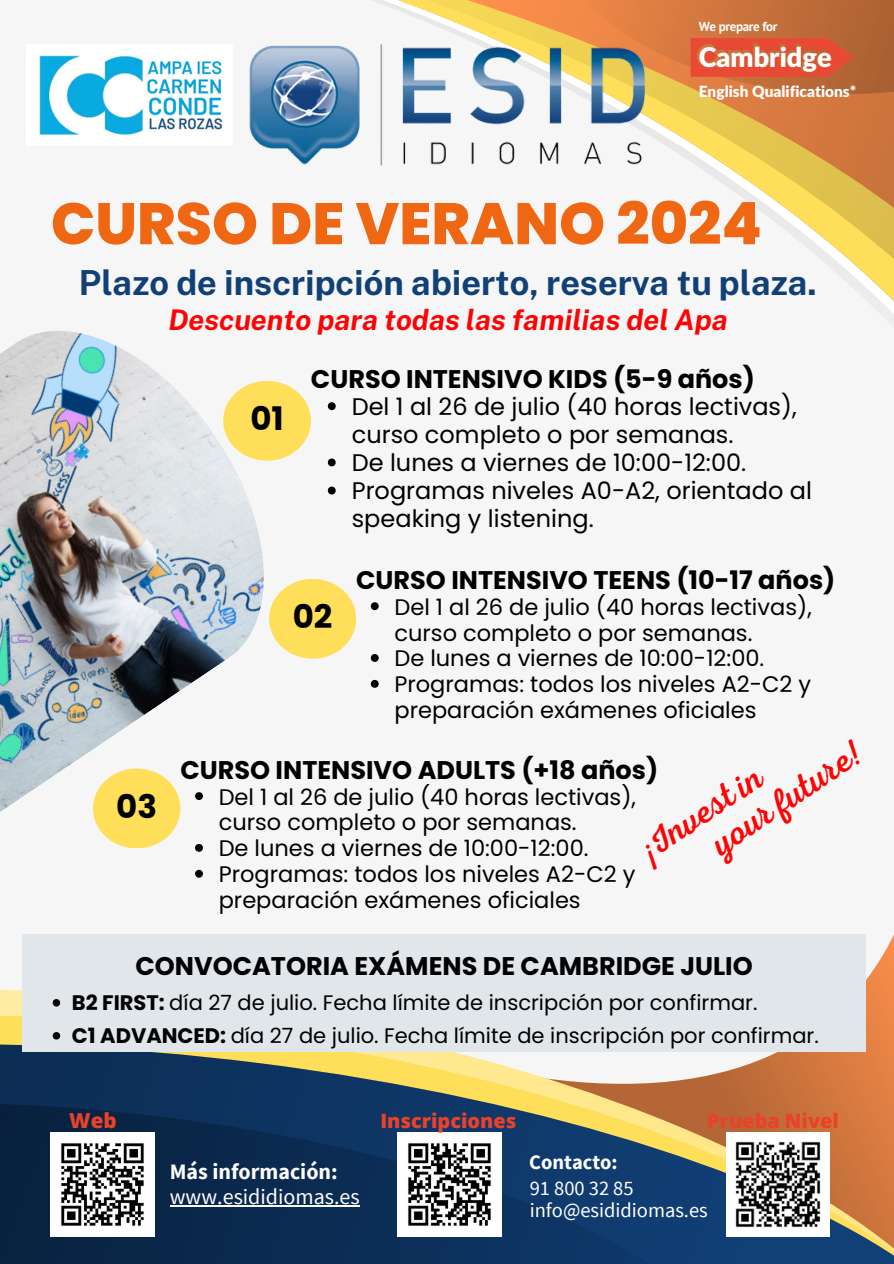
<style>
.page{position:relative;width:894px;height:1264px;background:#fff}
.page>*{position:absolute;margin:0;border:0;box-sizing:border-box;transform-origin:0 0}
.t1{font:800 58.5px "Poppins";color:#ef6713}
.t2{font:35.85px/35.7px "RTL Adam Script Regular";color:#fd0404}
.t3{font:700 34.5px "Public Sans";color:#114077}
.t4{font:700 32.4px "Poppins";color:#000}
.t5{font:italic 700 28.5px "Public Sans";color:#fd0404}
.t6{font:900 27.15px "Lato Latin";color:#fffdfd}
.t7{font:700 25.5px "Poppins";color:#000}
.t8{font:24px/28.2px "Poppins";color:#000}
.t9{font:22.5px/25.8px "Poppins";color:#000}
.t10{font:22.05px "Source Sans Pro";color:#fefefe}
.t11{font:700 22.05px "Source Sans Pro";color:#fefefe}
.t12{font:21px/33px "Poppins";color:#000}
.t13{font:800 20.7px "Open Sans";color:#e94229}
.t14{font:20.55px/21.8px "Source Sans Pro";color:#fefefe}
.t15{font:700 20.55px "Source Sans Pro";color:#fefefe}
.t16{font:800 19.8px "Open Sans";color:#e94229}
.t17{font:900 15.45px "Lato Latin";color:#fffdfd}
.t18{font:700 13.05px "PT Sans";letter-spacing:-.025em;color:#fffdfd}
.s1{font-weight:700}
</style>
<div class="page">
<div style="left:0;top:0;width:893px;height:1263px;background:#f6f6f6"></div>
<svg style="left:0;top:1043px;width:893px;height:220px;background:#8e7c69"></svg>
<svg style="left:0;top:1102px;width:667px;height:161px;background:#19395a"></svg>
<svg style="left:372px;top:0;width:521px;height:300px"></svg>
<svg style="left:545px;top:0;width:348px;height:94px;background:#ce773e"></svg>
<img style="left:249px;top:21px;width:405px;height:164px">
<div style="left:223px;top:381px;width:88px;height:79px;background:#ffde59;border-radius:50%"></div>
<svg style="left:328px;top:402px;width:7px;height:8px"></svg>
<svg style="left:328px;top:458px;width:7px;height:8px"></svg>
<svg style="left:328px;top:486px;width:7px;height:8px"></svg>
<div style="left:269px;top:579px;width:87px;height:79px;background:#ffde59;border-radius:50%"></div>
<svg style="left:371px;top:602px;width:7px;height:8px"></svg>
<svg style="left:371px;top:654px;width:7px;height:8px"></svg>
<svg style="left:371px;top:680px;width:7px;height:7px"></svg>
<svg style="left:195px;top:869px;width:8px;height:8px"></svg>
<img style="left:51px;top:1132px;width:103px;height:104px">
<img style="left:725px;top:1132px;width:104px;height:104px">
<img style="left:397px;top:1132px;width:104px;height:104px">
<img style="left:677px;top:11px;width:188px;height:101px">
<div style="left:22px;top:934px;width:843px;height:117px;background:#e0e6e9"></div>
<svg style="left:53px;top:999px;width:7px;height:7px"></svg>
<svg style="left:53px;top:1032px;width:7px;height:7px"></svg>
<img style="left:0;top:331px;width:280px;height:521px">
<hr style="left:170px;top:1204px;width:189px;height:2px;background:#fefefe">
<img style="left:39px;top:49px;width:183px;height:86px">
<p class="t18" style="left:698px;top:18px;width:80px">We prepare for</p>
<p class="t6" style="left:698px;top:41px;width:134px">Cambridge</p>
<p class="t17" style="left:698px;top:82px;width:159px">English Qualifications*</p>
<h1 class="t1" style="left:51px;top:190px;width:712px">CURSO DE VERANO 2024</h1>
<h3 class="t3" style="left:79px;top:258px;width:739px">Plazo de inscripción abierto, reserva tu plaza.</h3>
<p class="t5" style="left:168px;top:301px;width:561px">Descuento para todas las familias del Apa</p>
<h3 class="t4" style="left:116px;top:788px;width:42px">03</h3>
<h3 class="t4" style="left:250px;top:400px;width:35px">01</h3>
<p class="t7" style="left:311px;top:364px;width:445px">CURSO INTENSIVO KIDS (5-9 años)</p>
<p class="t8" style="left:351px;top:392px;width:461px">Del 1 al 26 de julio (40 horas lectivas), curso completo o por semanas.<br>De lunes a viernes de 10:00-12:00.<br>Programas niveles A0-A2, orientado al speaking y listening.</p>
<h3 class="t4" style="left:293px;top:598px;width:41px">02</h3>
<p class="t7" style="left:356px;top:565px;width:480px">CURSO INTENSIVO TEENS (10-17 años)</p>
<p class="t9" style="left:394px;top:594px;width:418px">Del 1 al 26 de julio (40 horas lectivas), curso completo o por semanas.<br>De lunes a viernes de 10:00-12:00.<br>Programas: todos los niveles A2-C2 y preparación exámenes oficiales</p>
<h2 class="t2" style="left:684px;top:801px;width:176px;text-indent:-65px;rotate:-34deg">¡Invest in<br>your future!</h2>
<p class="t7" style="left:180px;top:755px;width:479px">CURSO INTENSIVO ADULTS (+18 años)</p>
<p class="t9" style="left:219px;top:783px;width:418px">Del 1 al 26 de julio (40 horas lectivas), curso completo o por semanas.<br>De lunes a viernes de 10:00-12:00.<br>Programas: todos los niveles A2-C2 y preparación exámenes oficiales</p>
<p class="t7" style="left:135px;top:951px;width:618px">CONVOCATORIA EXÁMENS DE CAMBRIDGE JULIO</p>
<p class="t12" style="left:72px;top:985px;width:748px"><span class="s1">B2 FIRST:</span> día 27 de julio. Fecha límite de inscripción por confirmar.<br><span class="s1">C1 ADVANCED:</span> día 27 de julio. Fecha límite de inscripción por confirmar.</p>
<p class="t13" style="left:69px;top:1104px;width:49px">Web</p>
<p class="t16" style="left:707px;top:1105px;width:133px">Prueba Nivel</p>
<p class="t16" style="left:380px;top:1105px;width:137px">Inscripciones</p>
<p class="t11" style="left:170px;top:1157px;width:169px">Más información:</p>
<p class="t10" style="left:170px;top:1182px;width:191px">www.esididiomas.es</p>
<p class="t15" style="left:529px;top:1148px;width:90px">Contacto:</p>
<p class="t14" style="left:529px;top:1177px;width:179px">91 800 32 85 info@esididiomas.es</p>
</div>
